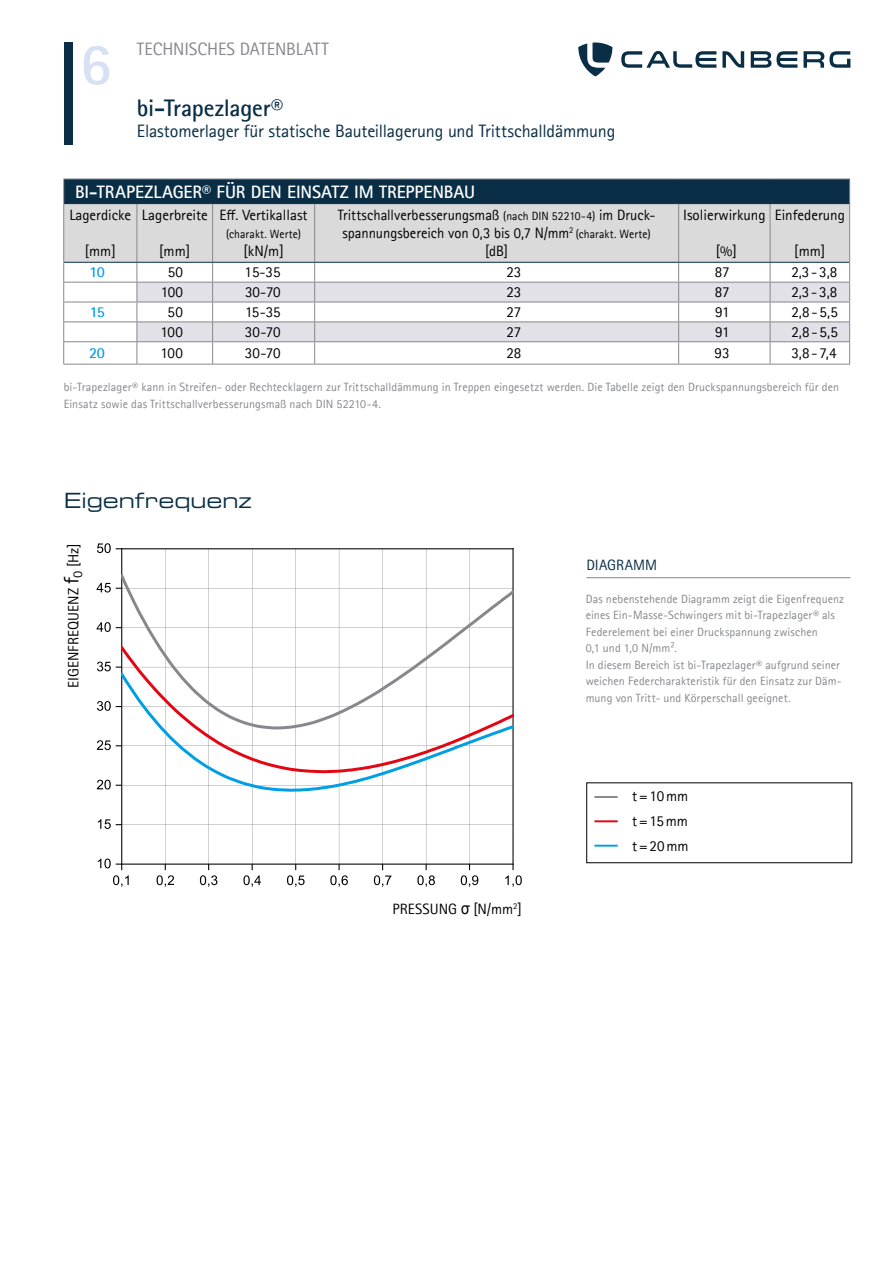
<style>
.page{position:relative;width:893px;height:1263px;background:#fff}
.page>*{position:absolute;margin:0;border:0;box-sizing:border-box;transform-origin:0 0}
.t1{font:700 59.55px "Rotis Sans Serif Pro";color:#d7e1f4}
.t2{font:700 24px "Rotis Sans Serif Pro";letter-spacing:-.01em;color:#092e45}
.t3{font:21px "Eurostile LT Pro Ex 2";color:#092e45}
.t4{font:18px "Rotis Sans Serif Pro";letter-spacing:-.01em;color:#092e45}
.t5{font:700 18px "Rotis Sans Serif Pro";letter-spacing:-.005em;color:#fff}
.t6{font:18px "Rotis Sans Serif Pro";letter-spacing:-.01em;color:#86888c}
.t7{font:15px/24.9px "Rotis Sans Serif Pro";color:#000;text-align:justify}
.t8{font:15px "Rotis Sans Serif Pro";letter-spacing:.005em;color:#092e45}
.t9{font:700 15px "Rotis Sans Serif Pro";color:#009fe3}
.t10{font:12px/16.5px "Rotis Sans Serif Pro";letter-spacing:.01em;color:#86888c}
.t11{font:12px "Rotis Sans Serif Pro";letter-spacing:.01em;color:#000}
.s1{font-size:12px}
.s2{font-size:21px}
.s3{font-family:"Arial Narrow";font-size:16.5px}
</style>
<div class="page">
<div style="left:64px;top:43px;width:8px;height:102px;background:#092e45"></div>
<svg style="left:621px;top:51px;width:229px;height:17px"></svg>
<svg style="left:578px;top:43px;width:34px;height:33px"></svg>
<hr style="left:586px;top:577px;width:264px;height:1px;background:#86888c">
<hr style="left:594px;top:796px;width:24px;height:2px;background:#86888c">
<hr style="left:594px;top:820px;width:24px;height:2px;background:#e30613">
<hr style="left:594px;top:845px;width:24px;height:2px;background:#009fe3">
<svg style="left:122px;top:549px;width:390px;height:314px"></svg>
<hr style="left:121px;top:863px;width:393px;height:2px;background:#000">
<hr style="left:121px;top:548px;width:393px;height:1px;background:#000">
<hr style="left:512px;top:548px;width:2px;height:317px;background:#000">
<hr style="left:121px;top:548px;width:1px;height:317px;background:#000">
<svg style="left:157px;top:864px;width:17px;height:23px"></svg>
<svg style="left:200px;top:864px;width:17px;height:23px"></svg>
<svg style="left:243px;top:864px;width:18px;height:23px"></svg>
<svg style="left:287px;top:864px;width:18px;height:23px"></svg>
<svg style="left:330px;top:864px;width:18px;height:23px"></svg>
<svg style="left:374px;top:864px;width:17px;height:23px"></svg>
<svg style="left:417px;top:864px;width:18px;height:23px"></svg>
<svg style="left:461px;top:864px;width:17px;height:23px"></svg>
<svg style="left:505px;top:864px;width:17px;height:23px"></svg>
<svg style="left:98px;top:858px;width:31px;height:29px"></svg>
<svg style="left:98px;top:819px;width:24px;height:10px"></svg>
<svg style="left:97px;top:780px;width:25px;height:9px"></svg>
<svg style="left:97px;top:740px;width:25px;height:10px"></svg>
<svg style="left:97px;top:701px;width:25px;height:10px"></svg>
<svg style="left:97px;top:662px;width:25px;height:9px"></svg>
<svg style="left:97px;top:622px;width:25px;height:10px"></svg>
<svg style="left:97px;top:583px;width:25px;height:9px"></svg>
<svg style="left:97px;top:543px;width:25px;height:10px"></svg>
<svg style="left:122px;top:574px;width:391px;height:72px"></svg>
<svg style="left:122px;top:646px;width:391px;height:26px"></svg>
<svg style="left:122px;top:672px;width:391px;height:120px"></svg>
<div style="left:64px;top:179px;width:786px;height:25px;background:#092e45"></div>
<div style="left:64px;top:204px;width:785px;height:58px;background:#dadada"></div>
<hr style="left:63px;top:179px;width:74px;height:1px;background:#86888c">
<svg style="left:63px;top:179px;width:1px;height:25px"></svg>
<hr style="left:137px;top:179px;width:76px;height:1px;background:#86888c">
<hr style="left:213px;top:179px;width:102px;height:1px;background:#86888c">
<hr style="left:315px;top:179px;width:364px;height:1px;background:#86888c">
<hr style="left:679px;top:179px;width:91px;height:1px;background:#86888c">
<hr style="left:770px;top:179px;width:80px;height:1px;background:#86888c">
<svg style="left:849px;top:179px;width:1px;height:25px"></svg>
<hr style="left:63px;top:204px;width:1px;height:58px;background:#86888c">
<hr style="left:137px;top:204px;width:1px;height:58px;background:#86888c">
<hr style="left:212px;top:204px;width:1px;height:58px;background:#86888c">
<hr style="left:314px;top:204px;width:1px;height:58px;background:#86888c">
<hr style="left:678px;top:204px;width:1px;height:58px;background:#86888c">
<hr style="left:770px;top:204px;width:1px;height:58px;background:#86888c">
<hr style="left:849px;top:204px;width:1px;height:58px;background:#86888c">
<hr style="left:63px;top:282px;width:74px;height:1px;background:#86888c">
<hr style="left:63px;top:302px;width:74px;height:1px;background:#86888c">
<hr style="left:63px;top:321px;width:74px;height:1px;background:#86888c">
<hr style="left:63px;top:341px;width:74px;height:1px;background:#86888c">
<svg style="left:63px;top:262px;width:1px;height:102px"></svg>
<svg style="left:137px;top:262px;width:713px;height:102px"></svg>
<hr style="left:63px;top:364px;width:74px;height:1px;background:#86888c">
<hr style="left:137px;top:364px;width:76px;height:1px;background:#86888c">
<hr style="left:213px;top:364px;width:102px;height:1px;background:#86888c">
<hr style="left:315px;top:364px;width:364px;height:1px;background:#86888c">
<hr style="left:679px;top:364px;width:91px;height:1px;background:#86888c">
<hr style="left:770px;top:364px;width:80px;height:1px;background:#86888c">
<hr style="left:64px;top:262px;width:73px;height:1px;background:#092e45">
<hr style="left:137px;top:262px;width:76px;height:1px;background:#092e45">
<hr style="left:213px;top:262px;width:102px;height:1px;background:#092e45">
<hr style="left:315px;top:262px;width:364px;height:1px;background:#092e45">
<hr style="left:679px;top:262px;width:91px;height:1px;background:#092e45">
<hr style="left:770px;top:262px;width:79px;height:1px;background:#092e45">
<h1 class="t1" style="left:80px;top:26px;width:34px">6</h1>
<h3 class="t6" style="left:137px;top:38px;width:193px">TECHNISCHES DATENBLATT</h3>
<h2 class="t2" style="left:137px;top:92px;width:148px">bi-Trapezlager®</h2>
<h3 class="t4" style="left:137px;top:121px;width:480px">Elastomerlager für statische Bauteillagerung und Trittschalldämmung</h3>
<h3 class="t5" style="left:75px;top:180px;width:402px">BI-TRAPEZLAGER® FÜR DEN EINSATZ IM TREPPENBAU</h3>
<p class="t7" style="left:69px;top:203px;width:63px">Lagerdicke</p>
<p class="t7" style="left:85px;top:239px;width:33px">[mm]</p>
<p class="t7" style="left:220px;top:203px;width:90px">Eff. Vertikallast</p>
<p class="t11" style="left:226px;top:227px;width:77px">(charakt. Werte)</p>
<p class="t7" style="left:243px;top:239px;width:42px">[kN/m]</p>
<p class="t7" style="left:338px;top:206px;width:319px;line-height:18px;text-align:center">Trittschallverbesserungsmaß <span class="s1">(nach DIN 52210-4)</span> im Druck&shy;spannungsbereich von 0,3 bis 0,7 N/mm<sup>2</sup> <span class="s1">(charakt. Werte) </span>[dB]</p>
<p class="t7" style="left:683px;top:203px;width:84px">Isolierwirkung</p>
<p class="t7" style="left:142px;top:203px;width:68px">Lagerbreite</p>
<p class="t7" style="left:159px;top:239px;width:33px">[mm]</p>
<p class="t7" style="left:716px;top:239px;width:23px">[%]</p>
<p class="t7" style="left:775px;top:203px;width:72px">Einfederung</p>
<p class="t7" style="left:794px;top:239px;width:33px">[mm]</p>
<p class="t9" style="left:90px;top:263px;width:17px">10</p>
<p class="t7" style="left:168px;top:260px;width:16px">50</p>
<p class="t7" style="left:245px;top:260px;width:38px">15-35</p>
<p class="t7" style="left:506px;top:260px;width:16px">23</p>
<p class="t7" style="left:715px;top:260px;width:16px">87</p>
<p class="t7" style="left:791px;top:260px;width:47px">2,3- 3,8</p>
<p class="t7" style="left:161px;top:280px;width:23px">100</p>
<p class="t7" style="left:245px;top:280px;width:37px">30-70</p>
<p class="t7" style="left:506px;top:280px;width:16px">23</p>
<p class="t7" style="left:715px;top:280px;width:16px">87</p>
<p class="t7" style="left:791px;top:280px;width:47px">2,3- 3,8</p>
<p class="t9" style="left:90px;top:303px;width:17px">15</p>
<p class="t7" style="left:168px;top:300px;width:17px">50</p>
<p class="t7" style="left:245px;top:300px;width:37px">15-35</p>
<p class="t7" style="left:507px;top:300px;width:16px">27</p>
<p class="t7" style="left:715px;top:300px;width:16px">91</p>
<p class="t7" style="left:791px;top:300px;width:48px">2,8-5,5</p>
<p class="t7" style="left:160px;top:320px;width:24px">100</p>
<p class="t7" style="left:245px;top:320px;width:37px">30-70</p>
<p class="t7" style="left:507px;top:320px;width:16px">27</p>
<p class="t7" style="left:715px;top:320px;width:16px">91</p>
<p class="t7" style="left:791px;top:320px;width:48px">2,8-5,5</p>
<p class="t9" style="left:89px;top:344px;width:17px">20</p>
<p class="t7" style="left:160px;top:341px;width:24px">100</p>
<p class="t7" style="left:245px;top:341px;width:37px">30-70</p>
<p class="t7" style="left:506px;top:341px;width:16px">28</p>
<p class="t7" style="left:715px;top:341px;width:17px">93</p>
<p class="t7" style="left:791px;top:341px;width:47px">3,8 - 7,4</p>
<p class="t10" style="left:64px;top:379px;width:777px">bi-Trapezlager® kann in Streifen- oder Rechtecklagern zur Trittschalldämmung in Treppen eingesetzt werden. Die Tabelle zeigt den Druckspannungsbereich für den<br>Einsatz sowie das Trittschallverbesserungsmaß nach DIN 52210-4.</p>
<h3 class="t3" style="left:64px;top:486px;width:190px">Eigenfrequenz</h3>
<p class="t7" style="left:61px;top:688px;width:146px;rotate:-90deg">EIGENFREQUENZ <span class="s2">f</span><sub>O</sub> [Hz]</p>
<p class="t7" style="left:392px;top:897px;width:131px">PRESSUNG <span class="s3">σ</span> [N/mm<sup>2</sup>]</p>
<p class="t8" style="left:586px;top:556px;width:72px">DIAGRAMM</p>
<p class="t10" style="left:586px;top:590px;width:260px">Das nebenstehende Diagramm zeigt die Eigenfrequenz eines Ein-Masse-Schwingers mit bi-Trapezlager® als Federelement bei einer Druckspannung zwischen<br>0,1 und 1,0 N/mm².<br>In diesem Bereich ist bi-Trapezlager® aufgrund seiner weichen Federcharakteristik für den Einsatz zur Däm&shy;mung von Tritt- und Körperschall geeignet.</p>
<p class="t7" style="left:632px;top:784px;width:58px">t=10mm t=15mm t=20mm</p>
</div>
